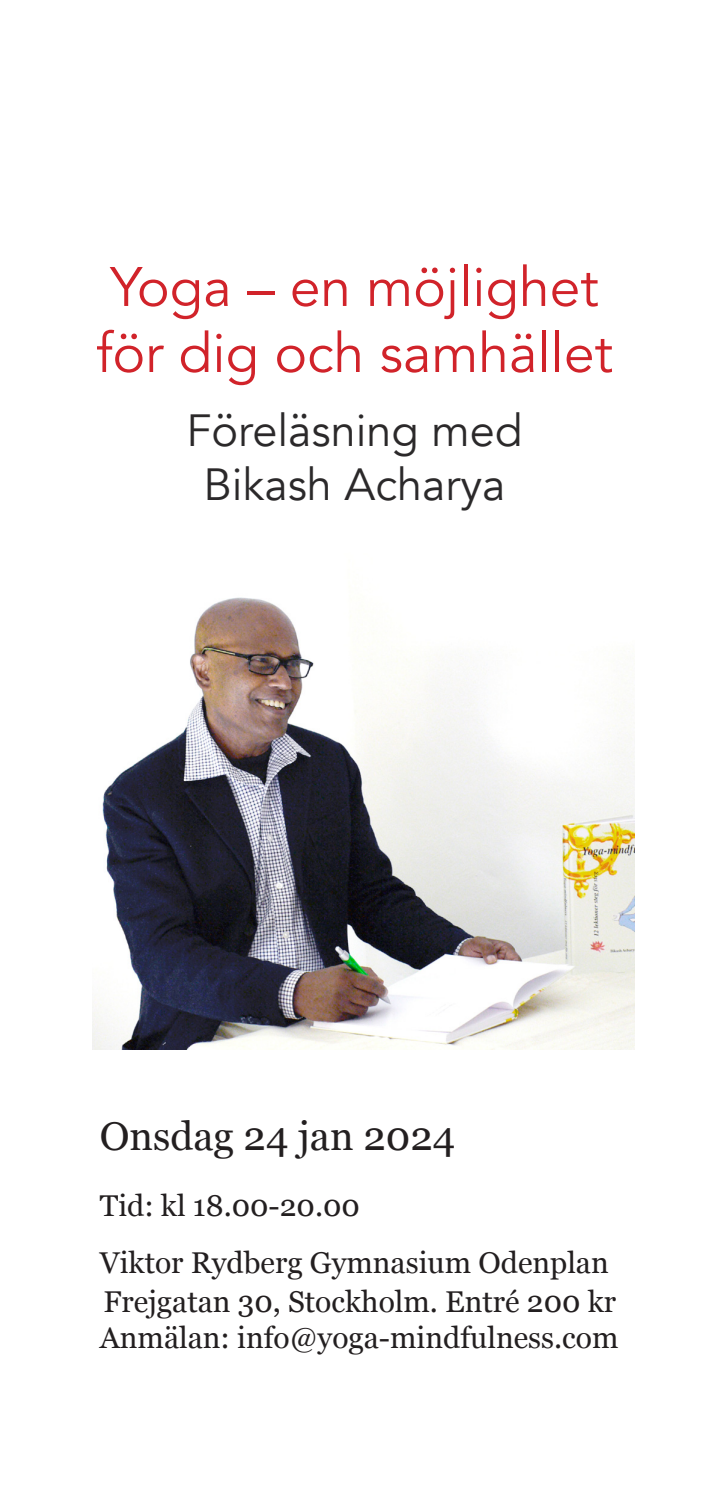
<style>
.page{position:relative;width:709px;height:1489px;background:#fff}
.page>*{position:absolute;margin:0;border:0;box-sizing:border-box;transform-origin:0 0}
.t1{font:55px/66px "Avenir";color:#d1232a}
.t2{font:45px/54px "Avenir";color:#2b292a;text-align:center}
.t3{font:40px "Georgia";color:#231f20}
.t4{font:30px/57px "Georgia";color:#231f20}
</style>
<div class="page">
<img style="left:92px;top:597px;width:542px;height:452px">
<h1 class="t1" style="left:96px;top:255px;width:518px">Yoga – en möjlighet för dig och samhället</h1>
<h2 class="t2" style="left:186px;top:404px;width:337px">Föreläsning med<br>Bikash Acharya</h2>
<h3 class="t3" style="left:100px;top:1106px;width:357px">Onsdag 24 jan 2024</h3>
<p class="t4" style="left:100px;top:1175px;width:510px">Tid: kl 18.00-20.00<br>Viktor Rydberg Gymnasium Odenplan</p>
<p class="t4" style="left:100px;top:1281px;width:520px;line-height:36px">Frejgatan 30, Stockholm. Entré 200 kr<br>Anmälan: info@yoga-mindfulness.com</p>
</div>
